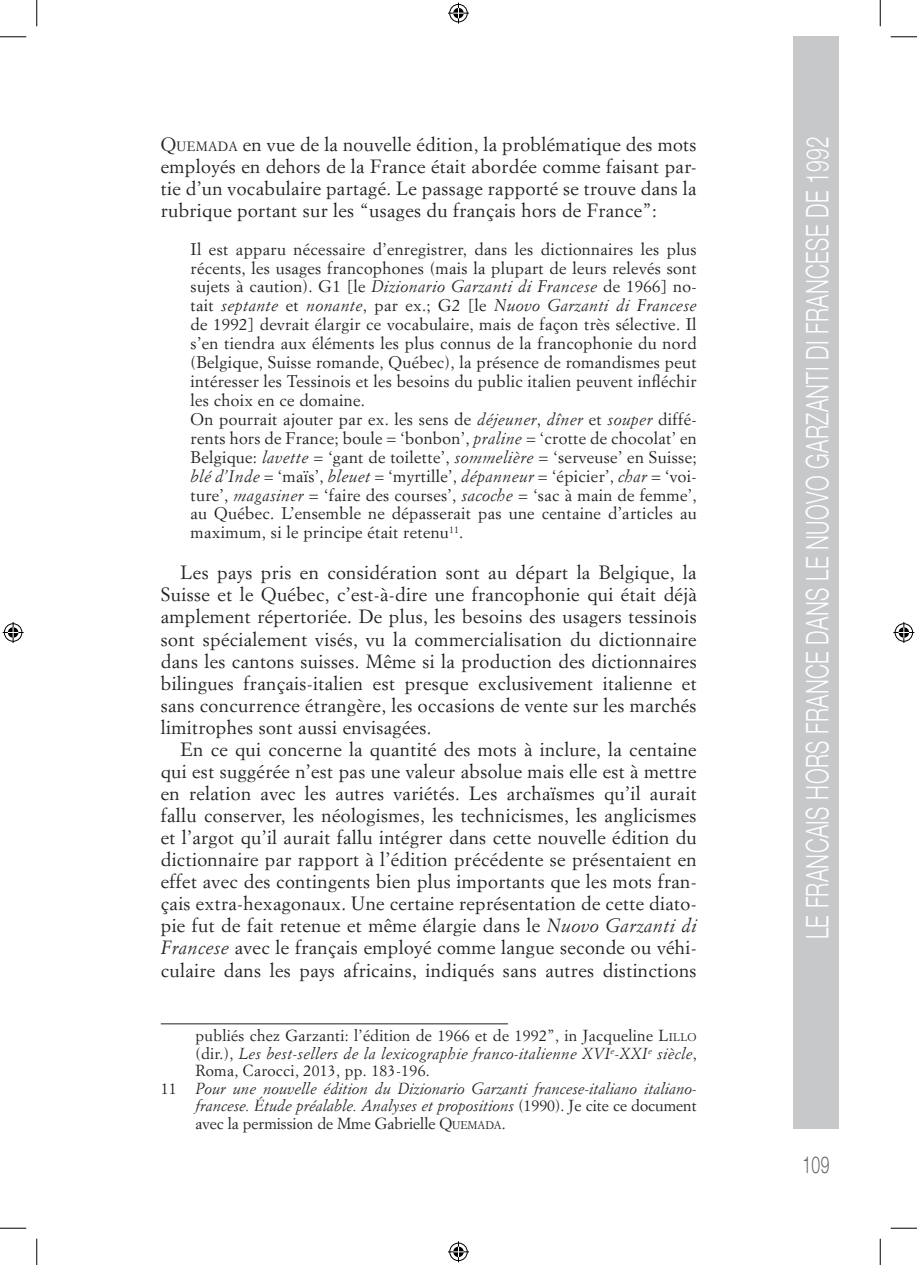
<style>
.page{position:relative;width:917px;height:1265px;background:#fff}
.page>*{position:absolute;margin:0;border:0;box-sizing:border-box;transform-origin:0 0}
.t1{font:300 31.15px "Helvetica Neue";letter-spacing:.02em;color:#fff;scale:.68 1}
.t2{font:300 23.28px "Helvetica Neue";color:#636366;scale:.68 1}
.t3{font:18.9px/22.1px "Simoncini Garamond Std";letter-spacing:.02em;color:#231f20;text-align:justify}
.t4{font:16.62px/18.9px "Simoncini Garamond Std";letter-spacing:.02em;color:#231f20;text-align:justify}
.t5{font:italic 16.62px "Simoncini Garamond";letter-spacing:.02em;color:#231f20}
.t6{font:italic 15.75px/17.5px "Simoncini Garamond";color:#231f20;text-align:right}
.t7{font:15.75px "Simoncini Garamond Std";letter-spacing:.02em;color:#231f20}
.t8{font:italic 15.75px "Simoncini Garamond";letter-spacing:.02em;color:#231f20}
.t9{font:15.75px "Simoncini Garamond Std";color:#231f20}
.s1{font-style:inherit}
.s2{font-size:13.3px}
.s3{font-family:"Simoncini Garamond";font-style:italic}
.s4{font-family:"Simoncini Garamond Std";font-style:normal}
.s5{font-size:11.03px}
</style>
<div class="page">
<div style="left:793px;top:37px;width:46px;height:1091px;background:#c7c8ca"></div>
<hr style="left:161px;top:1023px;width:347px;height:1px;background:#231f20">
<svg style="left:0;top:36px;width:26px;height:1px"></svg>
<svg style="left:891px;top:36px;width:26px;height:1px"></svg>
<svg style="left:0;top:1227px;width:26px;height:1px"></svg>
<svg style="left:891px;top:1227px;width:26px;height:1px"></svg>
<svg style="left:36px;top:0;width:1px;height:26px"></svg>
<svg style="left:36px;top:1238px;width:1px;height:26px"></svg>
<svg style="left:880px;top:0;width:1px;height:26px"></svg>
<svg style="left:880px;top:1238px;width:1px;height:26px"></svg>
<svg style="left:448px;top:3px;width:21px;height:21px"></svg>
<svg style="left:448px;top:1241px;width:21px;height:20px"></svg>
<svg style="left:3px;top:622px;width:21px;height:21px"></svg>
<svg style="left:893px;top:622px;width:21px;height:21px"></svg>
<p class="t3" style="left:161px;top:132px;width:537px"><span class="s1">Q</span><span class="s2">UEMADA</span> en vue de la nouvelle édition, la problématique des mots employés en dehors de la France était abordée comme faisant par&shy;tie d’un vocabulaire partagé. Le passage rapporté se trouve dans la rubrique portant sur les “usages du français hors de France”:</p>
<p class="t4" style="left:191px;top:239px;width:507px">Il est apparu nécessaire d’enregistrer, dans les dictionnaires les plus récents, les usages francophones (mais la plupart de leurs relevés sont sujets à caution). G1 [le <span class="s3">Dizionario Garzanti di Francese</span> de 1966] no-</p>
<p class="t5" style="left:191px;top:295px;width:507px"><span class="s4">tait</span> septante <span class="s4">et</span> nonante<span class="s4">, par ex.; G2 [le</span> Nuovo Garzanti di Francese</p>
<p class="t4" style="left:191px;top:314px;width:508px;text-align:left">de 1992] devrait élargir ce vocabulaire, mais de façon très sélective. Il s’en tiendra aux éléments les plus connus de la francophonie du nord (Belgique, Suisse romande, Québec), la présence de romandismes peut intéresser les Tessinois et les besoins du public italien peuvent infléchir les choix en ce domaine.<br>On pourrait ajouter par ex. les sens de <span class="s3">déjeuner</span>, <span class="s3">dîner</span> et <span class="s3">souper</span> diffé&shy;rents hors de France; boule = ‘bonbon’, <span class="s3">praline</span> = ‘crotte de chocolat’ en Belgique: <span class="s3">lavette</span> = ‘gant de toilette’, <span class="s3">sommelière</span> = ‘serveuse’ en Suisse; <span class="s3">blé d’Inde</span> = ‘maïs’, <span class="s3">bleuet</span> = ‘myrtille’, <span class="s3">dépanneur</span> = ‘épicier’, <span class="s3">char</span> = ‘voi&shy;ture’, <span class="s3">magasiner</span> = ‘faire des courses’, <span class="s3">sacoche</span> = ‘sac à main de femme’, au Québec. L’ensemble ne dépasserait pas une centaine d’articles au maximum, si le principe était retenu<sup>11</sup>.</p>
<p class="t3" style="left:161px;top:561px;width:537px;text-indent:20px">Les pays pris en considération sont au départ la Belgique, la Suisse et le Québec, c’est-à-dire une francophonie qui était déjà amplement répertoriée. De plus, les besoins des usagers tessinois sont spécialement visés, vu la commercialisation du dictionnaire dans les cantons suisses. Même si la production des dictionnaires bilingues français-italien est presque exclusivement italienne et sans concurrence étrangère, les occasions de vente sur les marchés limitrophes sont aussi envisagées.</p>
<p class="t3" style="left:161px;top:737px;width:537px;text-indent:20px">En ce qui concerne la quantité des mots à inclure, la centaine qui est suggérée n’est pas une valeur absolue mais elle est à mettre en relation avec les autres variétés. Les archaïsmes qu’il aurait fallu conserver, les néologismes, les technicismes, les anglicismes et l’argot qu’il aurait fallu intégrer dans cette nouvelle édition du dictionnaire par rapport à l’édition précédente se présentaient en effet avec des contingents bien plus importants que les mots fran&shy;çais extra-hexagonaux. Une certaine représentation de cette diato&shy;pie fut de fait retenue et même élargie dans le <span class="s3">Nuovo Garzanti di Francese</span> avec le français employé comme langue seconde ou véhi&shy;culaire dans les pays africains, indiqués sans autres distinctions</p>
<p class="t7" style="left:195px;top:1025px;width:503px">publiés chez Garzanti: l’édition de 1966 et de 1992”, in Jacqueline <span class="s1">L</span><span class="s5">ILLO</span></p>
<p class="t8" style="left:195px;top:1043px;width:503px"><span class="s4">(dir.),</span> Les best-sellers de la lexicographie franco-italienne XVI<sup>e</sup>-XXI<sup>e</sup> siècle<span class="s4">,</span></p>
<p class="t7" style="left:195px;top:1060px;width:236px">Roma, Carocci, 2013, pp. 183-196.</p>
<p class="t6" style="left:161px;top:1079px;width:537px"><span class="s4">11</span> Pour une nouvelle édition du Dizionario Garzanti francese-italiano italiano&shy;francese. Étude préalable. Analyses et propositions <span class="s4">(1990). Je cite ce document</span></p>
<p class="t9" style="left:195px;top:1113px;width:312px">avec la permission de Mme Gabrielle <span class="s1">Q</span><span class="s5">UEMADA</span>.</p>
<h1 class="t1" style="left:792px;top:939px;width:1182px;rotate:-90deg">LE FRANCAIS HORS FRANCE DANS LE NUOVO GARZANTI DI FRANCESE DE 1992</h1>
<p class="t2" style="left:802px;top:1145px;width:41px">109</p>
</div>
